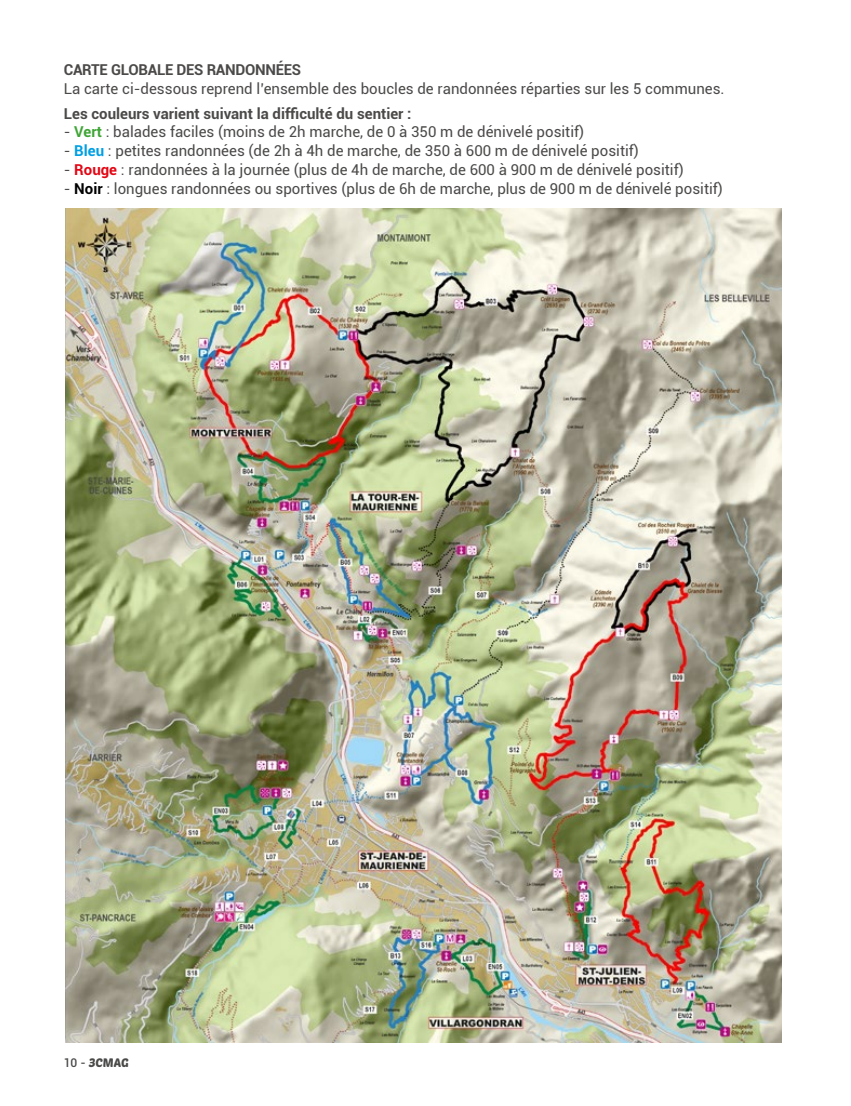
<style>
.page{position:relative;width:851px;height:1106px;background:#fff}
.page>*{position:absolute;margin:0;border:0;box-sizing:border-box;transform-origin:0 0}
.t1{font:15px "Roboto";color:#4b4a49}
.t2{font:700 15px "Roboto";color:#4b4a49}
.t3{font:700 15px "Roboto";letter-spacing:-.02em;color:#4b4a49}
.t4{font:12px "Poetsen One";color:#4a4a49}
.s1{font-weight:700;color:#3fa535}
.s2{font-weight:700;color:#009fe3}
.s3{font-weight:700;color:#e30715}
.s4{font-weight:700;color:#000}
.s5{font-family:"Roboto";font-weight:500}
</style>
<div class="page">
<img style="left:66px;top:208px;width:715px;height:834px">
<p class="t3" style="left:64px;top:59px;width:239px">CARTE GLOBALE DES RANDONNÉES</p>
<p class="t1" style="left:64px;top:78px;width:662px">La carte ci-dessous reprend l’ensemble des boucles de randonnées réparties sur les 5 communes.</p>
<p class="t2" style="left:64px;top:103px;width:349px">Les couleurs varient suivant la difficulté du sentier :</p>
<p class="t1" style="left:64px;top:121px;width:522px">- <span class="s1">Vert</span> : balades faciles (moins de 2h marche, de 0 à 350 m de dénivelé positif)</p>
<p class="t1" style="left:64px;top:140px;width:576px">- <span class="s2">Bleu</span> : petites randonnées (de 2h à 4h de marche, de 350 à 600 m de dénivelé positif)</p>
<p class="t1" style="left:64px;top:159px;width:621px">- <span class="s3">Rouge</span> : randonnées à la journée (plus de 4h de marche, de 600 à 900 m de dénivelé positif)</p>
<p class="t1" style="left:64px;top:178px;width:660px">- <span class="s4">Noir</span> : longues randonnées ou sportives (plus de 6h de marche, plus de 900 m de dénivelé positif)</p>
<p class="t4" style="left:64px;top:1054px;width:67px"><span class="s5">10 -</span> 3CMAG</p>
</div>
